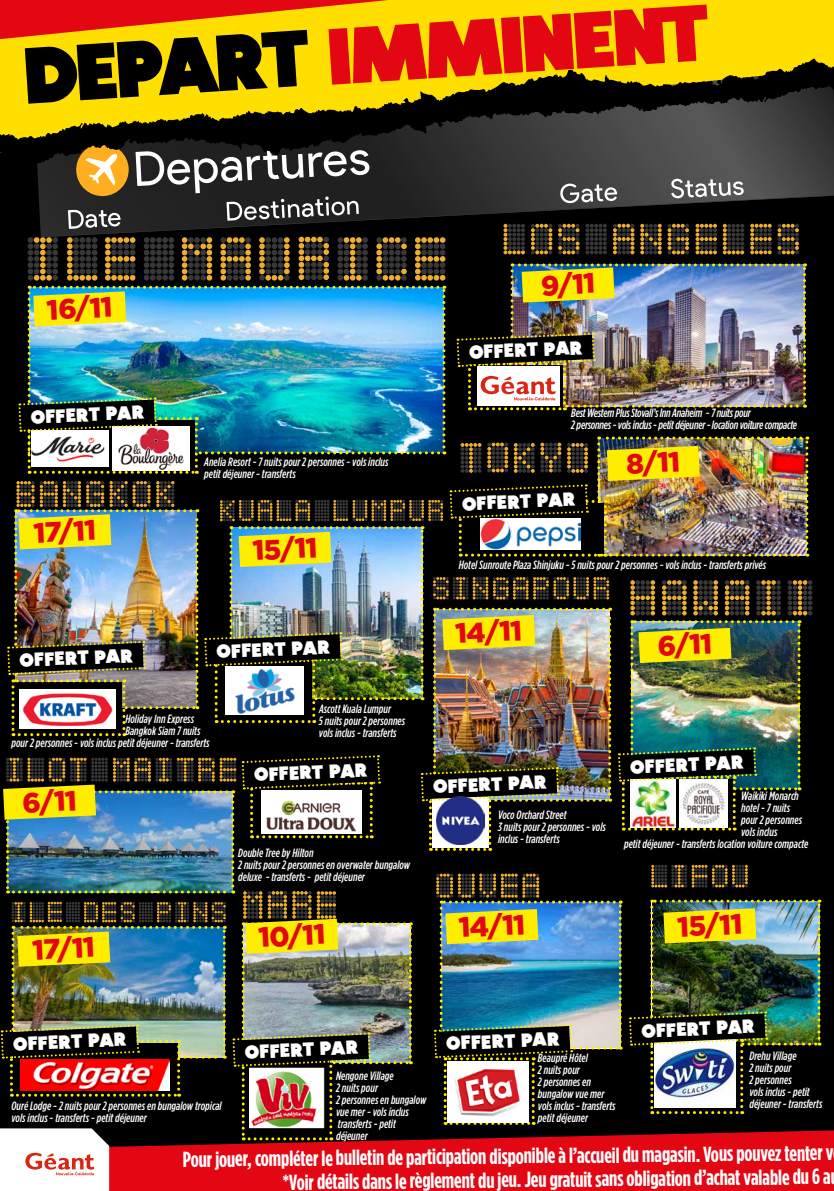
<style>
.page{position:relative;width:834px;height:1191px;background:#fff}
.page>*{position:absolute;margin:0;border:0;box-sizing:border-box;transform-origin:0 0}
.t1{font:79.4px "Colombo Sans Font";color:#e30613}
.t2{font:900 28px "Gotham";color:#e30613}
.t3{font:700 21.8px/24.2px "Gotham Cond";color:#fff;text-align:right}
.t4{font:19px "Colombo Sans Font";color:#fff}
.t5{font:14.8px "Trade Gothic LT Std Bd Cn 20";color:#000}
.t6{font:italic 500 12px/12px "Gotham Cond";color:#fff}
.t7{font:italic 500 12px/12px "Gotham Cond";letter-spacing:-.02em;color:#fff}
.s1{color:#000}
</style>
<div class="page">
<div style="left:0;top:0;width:833px;height:58px;background:#ffdf00"></div>
<svg style="left:0;top:0;width:389px;height:39px;background:#f07209"></svg>
<img style="left:0;top:58px;width:834px;height:1133px">
<img style="left:436px;top:796px;width:48px;height:48px">
<h1 class="t1" style="left:22px;top:36px;width:686px;rotate:-4deg"><span class="s1">depart</span> imminent</h1>
<h2 class="t2" style="left:46px;top:291px;width:67px;rotate:-3deg">16/11</h2>
<h3 class="t4" style="left:30px;top:407px;width:112px;rotate:-3deg">o ffert par</h3>
<h2 class="t2" style="left:33px;top:513px;width:64px;rotate:-3deg">17/11</h2>
<p class="t5" style="left:10px;top:585px;width:8px">2</p>
<h3 class="t4" style="left:19px;top:650px;width:112px;rotate:-3deg">o ffert par</h3>
<p class="t6" style="left:204px;top:455px;width:186px">Anelia Resort - 7 nuits pour 2 personnes - vols inclus petit déjeuner - transferts</p>
<h2 class="t2" style="left:251px;top:531px;width:66px;rotate:-3deg">15/11</h2>
<h3 class="t4" style="left:216px;top:642px;width:112px;rotate:-3deg">o ffert par</h3>
<p class="t6" style="left:125px;top:713px;width:70px">Holiday Inn Express</p>
<p class="t6" style="left:125px;top:725px;width:77px">Bangkok Siam 7 nuits</p>
<p class="t6" style="left:11px;top:737px;width:200px">pour 2 personnes - vols inclus petit déjeuner - transferts</p>
<h2 class="t2" style="left:21px;top:783px;width:56px;rotate:-3deg">6/11</h2>
<p class="t6" style="left:319px;top:702px;width:88px">Ascott Kuala Lumpur<br>5 nuits pour 2 personnes vols inclus - transferts</p>
<h3 class="t4" style="left:253px;top:765px;width:112px;rotate:-3deg">o ffert par</h3>
<p class="t6" style="left:238px;top:847px;width:173px">Double Tree by Hilton<br>2 nuits pour 2 personnes en overwater bungalow deluxe - transferts - petit déjeuner</p>
<h2 class="t2" style="left:540px;top:266px;width:56px;rotate:-3deg">9/11</h2>
<h3 class="t4" style="left:468px;top:342px;width:112px;rotate:-3deg">o ffert par</h3>
<p class="t7" style="left:571px;top:406px;width:227px">Best Western Plus Stovall’s Inn Anaheim - 7 nuits pour<br>2 personnes - vols inclus - petit déjeuner - location voiture compacte</p>
<h3 class="t4" style="left:461px;top:494px;width:112px;rotate:-3deg">o ffert par</h3>
<h2 class="t2" style="left:625px;top:445px;width:55px;rotate:-3deg">8/11</h2>
<p class="t6" style="left:459px;top:558px;width:309px">Hotel Sunroute Plaza Shinjuku - 5 nuits pour 2 personnes - vols inclus - transferts privés</p>
<h2 class="t2" style="left:454px;top:614px;width:68px;rotate:-3deg">14/11</h2>
<h2 class="t2" style="left:656px;top:627px;width:56px;rotate:-3deg">6/11</h2>
<h3 class="t4" style="left:432px;top:776px;width:112px;rotate:-3deg">o ffert par</h3>
<p class="t6" style="left:498px;top:808px;width:109px">Voco Orchard Street<br>3 nuits pour 2 personnes - vols inclus - transferts</p>
<h3 class="t4" style="left:629px;top:757px;width:112px;rotate:-3deg">o ffert par</h3>
<p class="t6" style="left:741px;top:790px;width:59px">Waikiki Monarch</p>
<p class="t6" style="left:741px;top:802px;width:50px">hotel - 7 nuits</p>
<p class="t6" style="left:741px;top:814px;width:62px">pour 2 personnes</p>
<p class="t6" style="left:741px;top:826px;width:38px">vols inclus</p>
<p class="t6" style="left:624px;top:838px;width:186px">petit déjeuner - transferts location voiture compacte</p>
<h2 class="t2" style="left:31px;top:930px;width:64px;rotate:-3deg">17/11</h2>
<h2 class="t2" style="left:257px;top:918px;width:69px;rotate:-3deg">10/11</h2>
<h2 class="t2" style="left:676px;top:907px;width:66px;rotate:-3deg">15/11</h2>
<h2 class="t2" style="left:457px;top:908px;width:68px;rotate:-3deg">14/11</h2>
<h3 class="t4" style="left:13px;top:1034px;width:112px;rotate:-3deg">o ffert par</h3>
<p class="t6" style="left:11px;top:1099px;width:212px">Ouré Lodge - 2 nuits pour 2 personnes en bungalow tropical vols inclus - transferts - petit déjeuner</p>
<h3 class="t4" style="left:244px;top:1042px;width:112px;rotate:-3deg">o ffert par</h3>
<p class="t6" style="left:336px;top:1069px;width:92px">Nengone Village<br>2 nuits pour<br>2 personnes en bungalow vue mer - vols inclus transferts - petit déjeuner</p>
<h3 class="t4" style="left:445px;top:1033px;width:112px;rotate:-3deg">o ffert par</h3>
<p class="t6" style="left:538px;top:1052px;width:79px">Beaupré Hôtel<br>2 nuits pour<br>2 personnes en bungalow vue mer vols inclus - transferts petit déjeuner</p>
<h3 class="t4" style="left:640px;top:1021px;width:112px;rotate:-3deg">o ffert par</h3>
<p class="t6" style="left:749px;top:1049px;width:75px">Drehu Village<br>2 nuits pour<br>2 personnes<br>vols inclus - petit déjeuner - transferts</p>
<h3 class="t3" style="left:182px;top:1149px;width:652px;rotate:-1deg">Pour jouer, compléter le bulletin de participation disponible à l’accueil du magasin. Vous pouvez tenter v *Voir détails dans le règlement du jeu. Jeu gratuit sans obligation d’achat valable du 6 a</h3>
</div>
